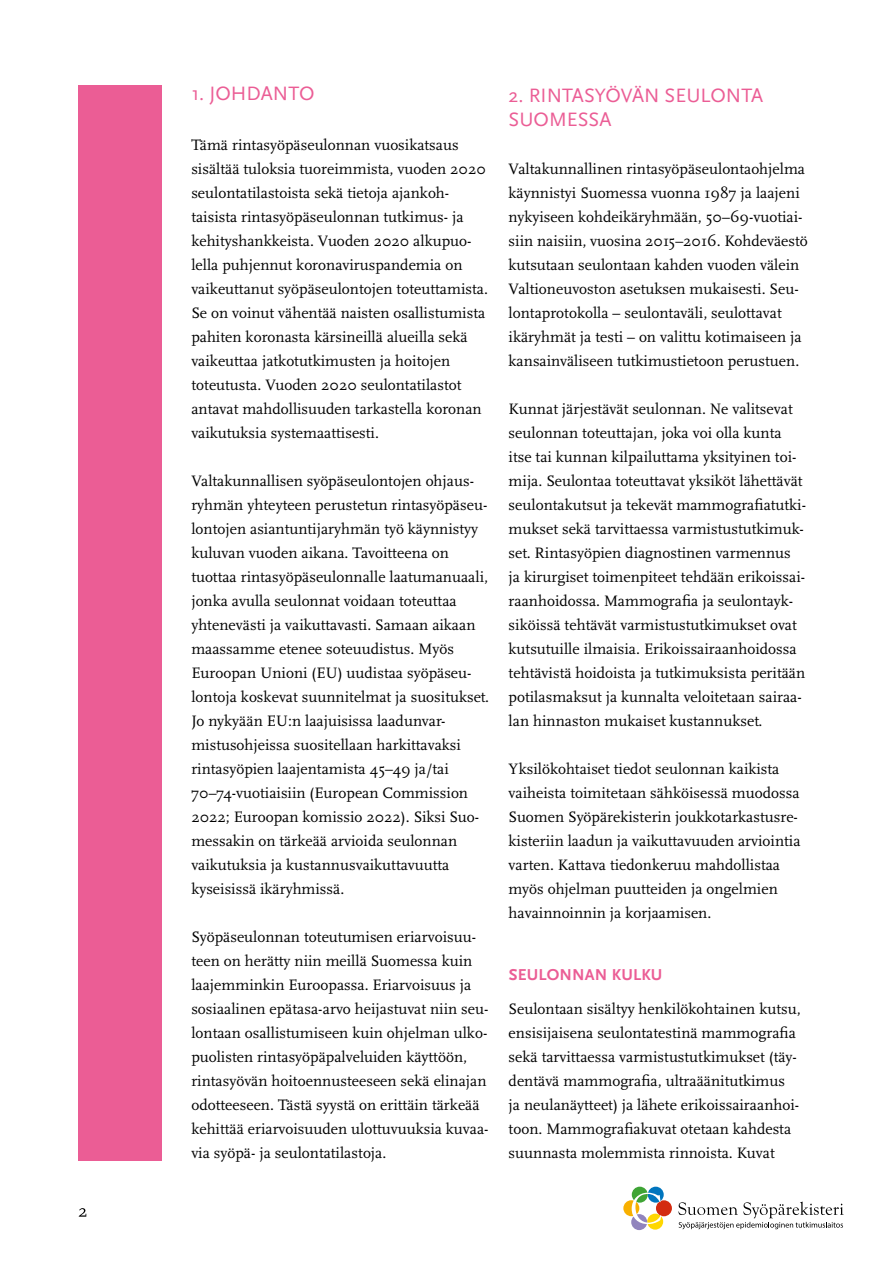
<style>
.page{position:relative;width:893px;height:1263px;background:#fff}
.page>*{position:absolute;margin:0;border:0;box-sizing:border-box;transform-origin:0 0}
.t1{font:20.25px/24px "Scala Sans Pro";color:#eb5d95}
.t2{font:700 16.5px "Scala Sans Pro";letter-spacing:.01em;color:#eb5d95}
.t3{font:15.75px/24px "Scala Pro";color:#000}
</style>
<div class="page">
<div style="left:647px;top:1213px;width:16px;height:16px;background:#ffd700;border-radius:50%"></div>
<div style="left:656px;top:1200px;width:16px;height:16px;background:#d32b0f;border-radius:50%"></div>
<div style="left:648px;top:1187px;width:16px;height:15px;background:#0075be;border-radius:50%"></div>
<div style="left:632px;top:1187px;width:16px;height:15px;background:#3fa435;border-radius:50%"></div>
<svg style="left:623px;top:1200px;width:16px;height:16px"></svg>
<div style="left:631px;top:1214px;width:16px;height:16px;background:#9184bd;border-radius:50%"></div>
<svg style="left:632px;top:1193px;width:29px;height:31px"></svg>
<svg style="left:678px;top:1201px;width:166px;height:28px"></svg>
<div style="left:78px;top:85px;width:84px;height:1076px;background:#eb5d95"></div>
<svg style="left:79px;top:1208px;width:7px;height:9px"></svg>
<p class="t1" style="left:191px;top:81px;width:125px">1. JOHDANTO</p>
<p class="t3" style="left:191px;top:133px;width:298px">Tämä rintasyöpäseulonnan vuosikatsaus sisältää tuloksia tuoreimmista, vuoden 2020 seulontatilastoista sekä tietoja ajankoh&shy;taisista rintasyöpäseulonnan tutkimus- ja kehityshankkeista. Vuoden 2020 alkupuo&shy;lella puhjennut koronaviruspandemia on vaikeuttanut syöpäseulontojen toteuttamista.<br>Se on voinut vähentää naisten osallistumista pahiten koronasta kärsineillä alueilla sekä vaikeuttaa jatkotutkimusten ja hoitojen toteutusta. Vuoden 2020 seulontatilastot antavat mahdollisuuden tarkastella koronan vaikutuksia systemaattisesti.</p>
<p class="t3" style="left:191px;top:469px;width:299px">Valtakunnallisen syöpäseulontojen ohjaus&shy;ryhmän yhteyteen perustetun rintasyöpäseu&shy;lontojen asiantuntijaryhmän työ käynnistyy kuluvan vuoden aikana. Tavoitteena on tuottaa rintasyöpäseulonnalle laatumanuaali, jonka avulla seulonnat voidaan toteuttaa yhtenevästi ja vaikuttavasti. Samaan aikaan maassamme etenee soteuudistus. Myös Euroopan Unioni (EU) uudistaa syöpäseu&shy;lontoja koskevat suunnitelmat ja suositukset.<br>Jo nykyään EU:n laajuisissa laadunvar&shy;mistusohjeissa suositellaan harkittavaksi rintasyöpien laajentamista 45–49 ja/tai 70–74-vuotiaisiin (European Commission 2022; Euroopan komissio 2022). Siksi Suo&shy;messakin on tärkeää arvioida seulonnan vaikutuksia ja kustannusvaikuttavuutta kyseisissä ikäryhmissä.</p>
<p class="t3" style="left:191px;top:925px;width:299px">Syöpäseulonnan toteutumisen eriarvoisuu&shy;teen on herätty niin meillä Suomessa kuin laajemminkin Euroopassa. Eriarvoisuus ja sosiaalinen epätasa-arvo heijastuvat niin seu&shy;lontaan osallistumiseen kuin ohjelman ulko&shy;puolisten rintasyöpäpalveluiden käyttöön, rintasyövän hoitoennusteeseen sekä elinajan odotteeseen. Tästä syystä on erittäin tärkeää kehittää eriarvoisuuden ulottuvuuksia kuvaa&shy;via syöpä- ja seulontatilastoja.</p>
<p class="t1" style="left:509px;top:83px;width:256px">2. RINTASYÖVÄN SEULONTA<br>SUOMESSA</p>
<p class="t3" style="left:509px;top:157px;width:301px">Valtakunnallinen rintasyöpäseulontaohjelma käynnistyi Suomessa vuonna 1987 ja laajeni nykyiseen kohdeikäryhmään, 50–69-vuotiai&shy;siin naisiin, vuosina 2015–2016. Kohdeväestö kutsutaan seulontaan kahden vuoden välein Valtioneuvoston asetuksen mukaisesti. Seu&shy;lontaprotokolla – seulontaväli, seulottavat ikäryhmät ja testi – on valittu kotimaiseen ja kansainväliseen tutkimustietoon perustuen.</p>
<p class="t3" style="left:509px;top:397px;width:299px">Kunnat järjestävät seulonnan. Ne valitsevat seulonnan toteuttajan, joka voi olla kunta itse tai kunnan kilpailuttama yksityinen toi&shy;mija. Seulontaa toteuttavat yksiköt lähettävät seulontakutsut ja tekevät mammografiatutki&shy;mukset sekä tarvittaessa varmistustutkimuk&shy;set. Rintasyöpien diagnostinen varmennus ja kirurgiset toimenpiteet tehdään erikoissai&shy;raanhoidossa. Mammografia ja seulontayk&shy;siköissä tehtävät varmistustutkimukset ovat kutsutuille ilmaisia. Erikoissairaanhoidossa tehtävistä hoidoista ja tutkimuksista peritään potilasmaksut ja kunnalta veloitetaan sairaa&shy;lan hinnaston mukaiset kustannukset.</p>
<p class="t3" style="left:509px;top:757px;width:293px">Yksilökohtaiset tiedot seulonnan kaikista vaiheista toimitetaan sähköisessä muodossa Suomen Syöpärekisterin joukkotarkastusre&shy;kisteriin laadun ja vaikuttavuuden arviointia varten. Kattava tiedonkeruu mahdollistaa myös ohjelman puutteiden ja ongelmien havainnoinnin ja korjaamisen.</p>
<p class="t2" style="left:509px;top:965px;width:155px">SEULONNAN KULKU</p>
<p class="t3" style="left:509px;top:997px;width:293px">Seulontaan sisältyy henkilökohtainen kutsu, ensisijaisena seulontatestinä mammografia sekä tarvittaessa varmistustutkimukset (täy&shy;dentävä mammografia, ultraäänitutkimus<br>ja neulanäytteet) ja lähete erikoissairaanhoi&shy;toon. Mammografiakuvat otetaan kahdesta suunnasta molemmista rinnoista. Kuvat</p>
</div>
